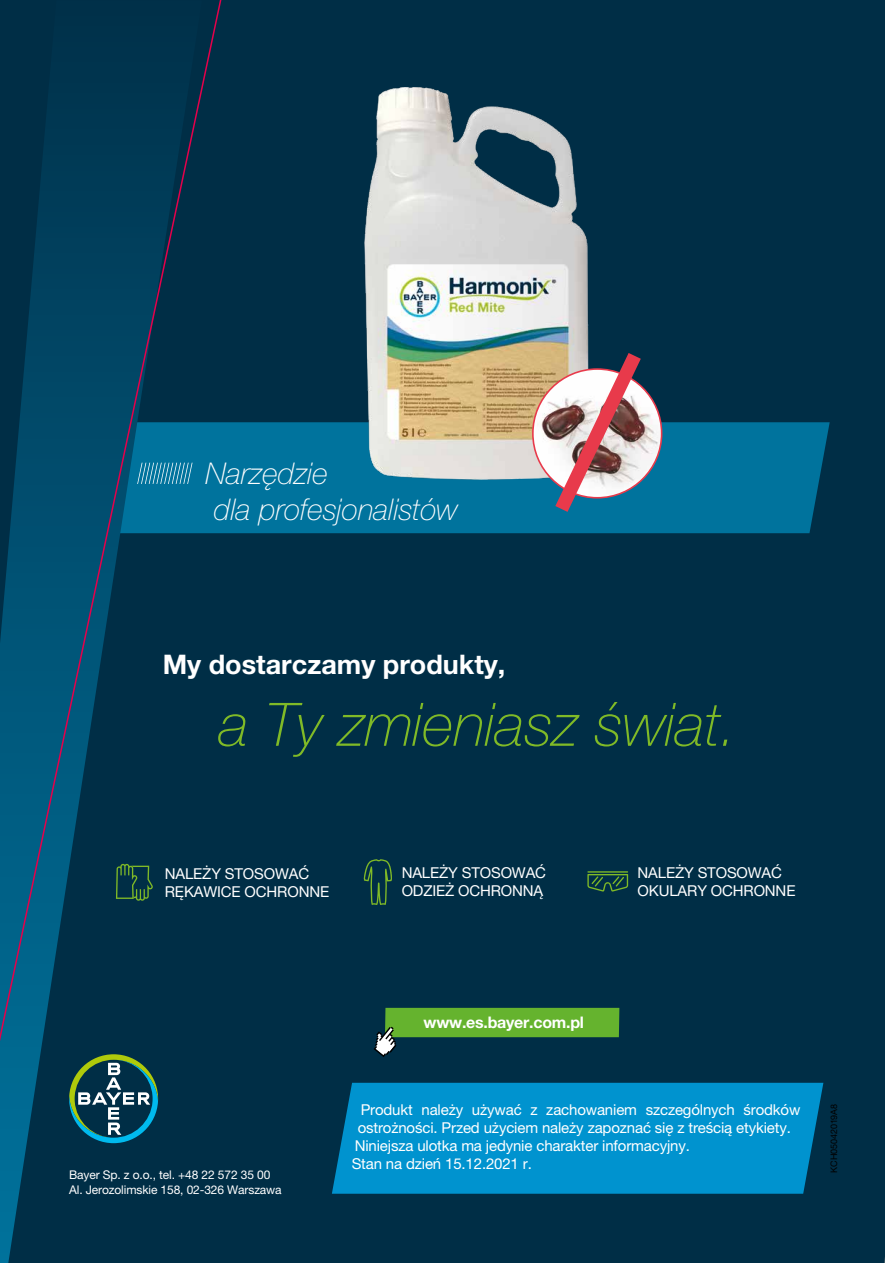
<style>
.page{position:relative;width:885px;height:1263px;background:#fff}
.page>*{position:absolute;margin:0;border:0;box-sizing:border-box;transform-origin:0 0}
.t1{font:italic 100 60px "Helvetica Neue LT Pro";color:#80ba27}
.t2{font:italic 100 30px/36px "Helvetica Neue LT Pro";color:#fff}
.t3{font:700 27px "Helvetica Neue LT Pro";color:#fff}
.t4{font:700 16.05px "Helvetica Neue LT Pro";letter-spacing:-.015em;color:#fff}
.t5{font:15px/18px "Helvetica Neue LT Pro";letter-spacing:-.01em;color:#fff}
.t6{font:12px/14.4px "Helvetica Neue LT Pro";letter-spacing:-.01em;color:#fff}
.t7{font:9px "Helvetica Neue LT Pro";letter-spacing:-.01em;color:#000}
</style>
<div class="page">
<div style="left:248px;top:0;width:636px;height:1263px;background:#002e46"></div>
<svg style="left:373px;top:1008px;width:246px;height:49px;background:#3d7c3b"></svg>
<div style="left:248px;top:422px;width:581px;height:111px;background:#00739d"></div>
<div style="left:332px;top:1083px;width:491px;height:111px;background:#0093cf"></div>
<svg style="left:0;top:0;width:248px;height:1263px;background:#013b57"></svg>
<img style="left:322px;top:88px;width:308px;height:458px">
<svg style="left:116px;top:864px;width:37px;height:37px"></svg>
<svg style="left:587px;top:871px;width:41px;height:20px"></svg>
<img style="left:533px;top:369px;width:128px;height:129px;border-radius:64px">
<svg style="left:543px;top:338px;width:109px;height:189px"></svg>
<svg style="left:363px;top:859px;width:29px;height:46px"></svg>
<svg style="left:69px;top:1054px;width:89px;height:89px;background:#2b5f64"></svg>
<svg style="left:137px;top:463px;width:55px;height:21px"></svg>
<h2 class="t2" style="left:206px;top:455px;width:253px">Narzędzie<br>dla profesjonalistów</h2>
<h3 class="t3" style="left:163px;top:647px;width:344px">My dostarczamy produkty,</h3>
<h1 class="t1" style="left:219px;top:690px;width:519px">a Ty zmieniasz świat.</h1>
<p class="t5" style="left:165px;top:864px;width:166px">NALEŻY STOSOWAĆ<br>RĘKAWICE OCHRONNE</p>
<p class="t5" style="left:401px;top:863px;width:146px">NALEŻY STOSOWAĆ<br>ODZIEŻ OCHRONNĄ</p>
<p class="t5" style="left:637px;top:864px;width:159px">NALEŻY STOSOWAĆ<br>OKULARY OCHRONNE</p>
<p class="t6" style="left:69px;top:1168px;width:214px">Bayer Sp. z o.o., tel. +48 22 572 35 00<br>Al. Jerozolimskie 158, 02-326 Warszawa</p>
<p class="t4" style="left:423px;top:1012px;width:162px">www.es.bayer.com.pl</p>
<p class="t5" style="left:360px;top:1101px;width:441px">Produkt należy używać z zachowaniem szczególnych środków</p>
<p class="t5" style="left:357px;top:1119px;width:434px">ostrożności. Przed użyciem należy zapoznać się z treścią etykiety.</p>
<p class="t5" style="left:354px;top:1137px;width:337px">Niniejsza ulotka ma jedynie charakter informacyjny.</p>
<p class="t5" style="left:351px;top:1155px;width:182px">Stan na dzień 15.12.2021 r.</p>
<p class="t7" style="left:828px;top:1173px;width:70px;rotate:-90deg">KCH05042019A8</p>
</div>
